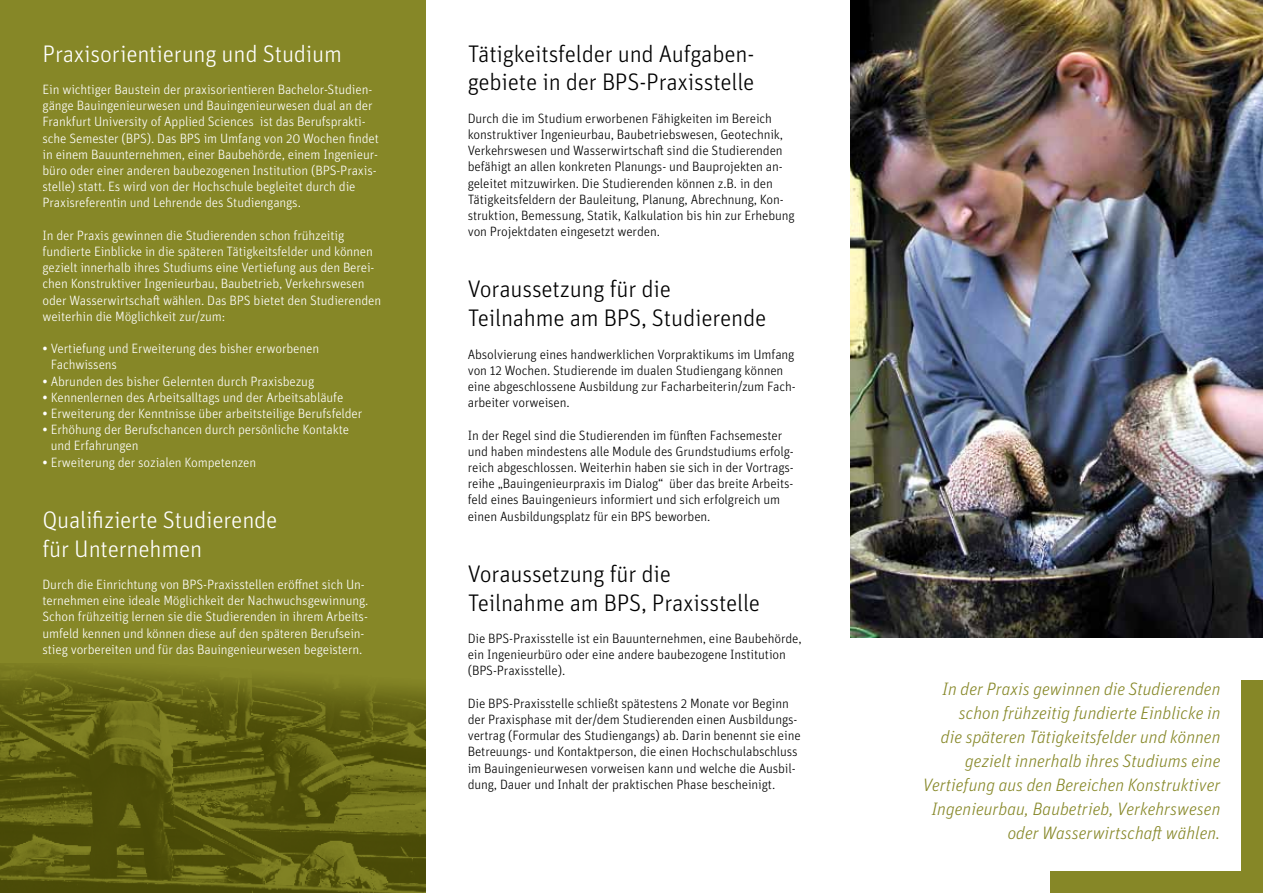
<style>
.page{position:relative;width:1263px;height:893px;background:#fff}
.page>*{position:absolute;margin:0;border:0;box-sizing:border-box;transform-origin:0 0}
.t1{font:300 24px/28.8px "Unit Pro";letter-spacing:-.01em;color:#000}
.t2{font:300 24px/28.8px "Unit Pro";letter-spacing:-.01em;color:#fff}
.t3{font:italic 300 18px/24px "Unit Pro";color:#868727;text-align:right}
.t4{font:300 13.5px/16.2px "Unit Pro";letter-spacing:-.01em;color:#000}
.t5{font:300 13.5px/16.2px "Unit Pro";letter-spacing:-.01em;color:#fff}
.s1{font-weight:500}
</style>
<div class="page">
<img style="left:850px;top:0;width:413px;height:638px">
<div style="left:0;top:0;width:425px;height:893px;background:#868727"></div>
<img style="left:0;top:664px;width:425px;height:229px">
<div style="left:1050px;top:872px;width:213px;height:21px;background:#868727"></div>
<div style="left:1242px;top:680px;width:21px;height:213px;background:#868727"></div>
<h1 class="t2" style="left:43px;top:38px;width:301px">Praxisorientierung und Studium</h1>
<p class="t5" style="left:43px;top:81px;width:338px">Ein wichtiger Baustein der praxisorientieren Bachelor-Studien&shy;gänge Bauingenieurwesen und Bauingenieurwesen dual an der Frankfurt University of Applied Sciences ist das Berufsprakti&shy;sche Semester (BPS). Das BPS im Umfang von 20 Wochen findet in einem Bauunternehmen, einer Baubehörde, einem Ingenieur&shy;büro oder einer anderen baubezogenen Institution (BPS-Praxis&shy;stelle) statt. Es wird von der Hochschule begleitet durch die Praxisreferentin und Lehrende des Studiengangs.</p>
<p class="t5" style="left:43px;top:227px;width:340px">In der Praxis gewinnen die Studierenden schon frühzeitig fundierte Einblicke in die späteren Tätigkeitsfelder und können gezielt innerhalb ihres Studiums eine Vertiefung aus den Berei&shy;chen Konstruktiver Ingenieurbau, Baubetrieb, Verkehrswesen oder Wasserwirtschaft wählen. Das BPS bietet den Studierenden weiterhin die Möglichkeit zur/zum:</p>
<p class="t5" style="left:51px;top:340px;width:270px;text-indent:-8px"><span class="s1">•</span> Vertiefung und Erweiterung des bisher erworbenen<br>Fachwissens</p>
<p class="t5" style="left:43px;top:372px;width:273px"><span class="s1">•</span> Abrunden des bisher Gelernten durch Praxisbezug</p>
<p class="t5" style="left:43px;top:389px;width:302px"><span class="s1">•</span> Kennenlernen des Arbeitsalltags und der Arbeitsabläufe</p>
<p class="t5" style="left:43px;top:405px;width:321px"><span class="s1">•</span> Erweiterung der Kenntnisse über arbeitsteilige Berufsfelder</p>
<p class="t5" style="left:51px;top:421px;width:300px;text-indent:-8px"><span class="s1">•</span> Erhöhung der Berufschancen durch persönliche Kontakte und Erfahrungen</p>
<p class="t5" style="left:43px;top:453px;width:215px"><span class="s1">•</span> Erweiterung der sozialen Kompetenzen</p>
<h1 class="t2" style="left:43px;top:504px;width:236px">Qualifizierte Studierende für Unternehmen</h1>
<p class="t5" style="left:43px;top:576px;width:327px">Durch die Einrichtung von BPS-Praxisstellen eröffnet sich Un&shy;ternehmen eine ideale Möglichkeit der Nachwuchsgewinnung.<br>Schon frühzeitig lernen sie die Studierenden in ihrem Arbeits&shy;umfeld kennen und können diese auf den späteren Berufsein&shy;stieg vorbereiten und für das Bauingenieurwesen begeistern.</p>
<h1 class="t1" style="left:468px;top:38px;width:288px">Tätigkeitsfelder und Aufgaben&shy;gebiete in der BPS-Praxisstelle</h1>
<p class="t4" style="left:468px;top:110px;width:329px">Durch die im Studium erworbenen Fähigkeiten im Bereich konstruktiver Ingenieurbau, Baubetriebswesen, Geotechnik, Verkehrswesen und Wasserwirtschaft sind die Studierenden befähigt an allen konkreten Planungs- und Bauprojekten an&shy;geleitet mitzuwirken. Die Studierenden können z.B. in den Tätigkeitsfeldern der Bauleitung, Planung, Abrechnung, Kon&shy;struktion, Bemessung, Statik, Kalkulation bis hin zur Erhebung von Projektdaten eingesetzt werden.</p>
<h1 class="t1" style="left:468px;top:274px;width:300px">Voraussetzung für die<br>Teilnahme am BPS, Studierende</h1>
<p class="t4" style="left:468px;top:345px;width:329px">Absolvierung eines handwerklichen Vorpraktikums im Umfang von 12 Wochen. Studierende im dualen Studiengang können eine abgeschlossene Ausbildung zur Facharbeiterin/zum Fach&shy;arbeiter vorweisen.</p>
<p class="t4" style="left:468px;top:426px;width:327px">In der Regel sind die Studierenden im fünften Fachsemester und haben mindestens alle Module des Grundstudiums erfolg&shy;reich abgeschlossen. Weiterhin haben sie sich in der Vortrags&shy;reihe „Bauingenieurpraxis im Dialog“ über das breite Arbeits&shy;feld eines Bauingenieurs informiert und sich erfolgreich um einen Ausbildungsplatz für ein BPS beworben.</p>
<h1 class="t1" style="left:468px;top:558px;width:294px">Voraussetzung für die<br>Teilnahme am BPS, Praxisstelle</h1>
<p class="t4" style="left:468px;top:630px;width:335px">Die BPS-Praxisstelle ist ein Bauunternehmen, eine Baubehörde, ein Ingenieurbüro oder eine andere baubezogene Institution (BPS-Praxisstelle).</p>
<p class="t4" style="left:468px;top:695px;width:334px">Die BPS-Praxisstelle schließt spätestens 2 Monate vor Beginn der Praxisphase mit der/dem Studierenden einen Ausbildungs&shy;vertrag (Formular des Studiengangs) ab. Darin benennt sie eine Betreuungs- und Kontaktperson, die einen Hochschulabschluss im Bauingenieurwesen vorweisen kann und welche die Ausbil&shy;dung, Dauer und Inhalt der praktischen Phase bescheinigt.</p>
<p class="t3" style="left:923px;top:676px;width:299px">In der Praxis gewinnen die Studierenden schon frühzeitig fundierte Einblicke in<br>die späteren Tätigkeitsfelder und können gezielt innerhalb ihres Studiums eine Vertiefung aus den Bereichen Konstruktiver Ingenieurbau, Baubetrieb, Verkehrswesen oder Wasserwirtschaft wählen.</p>
</div>
